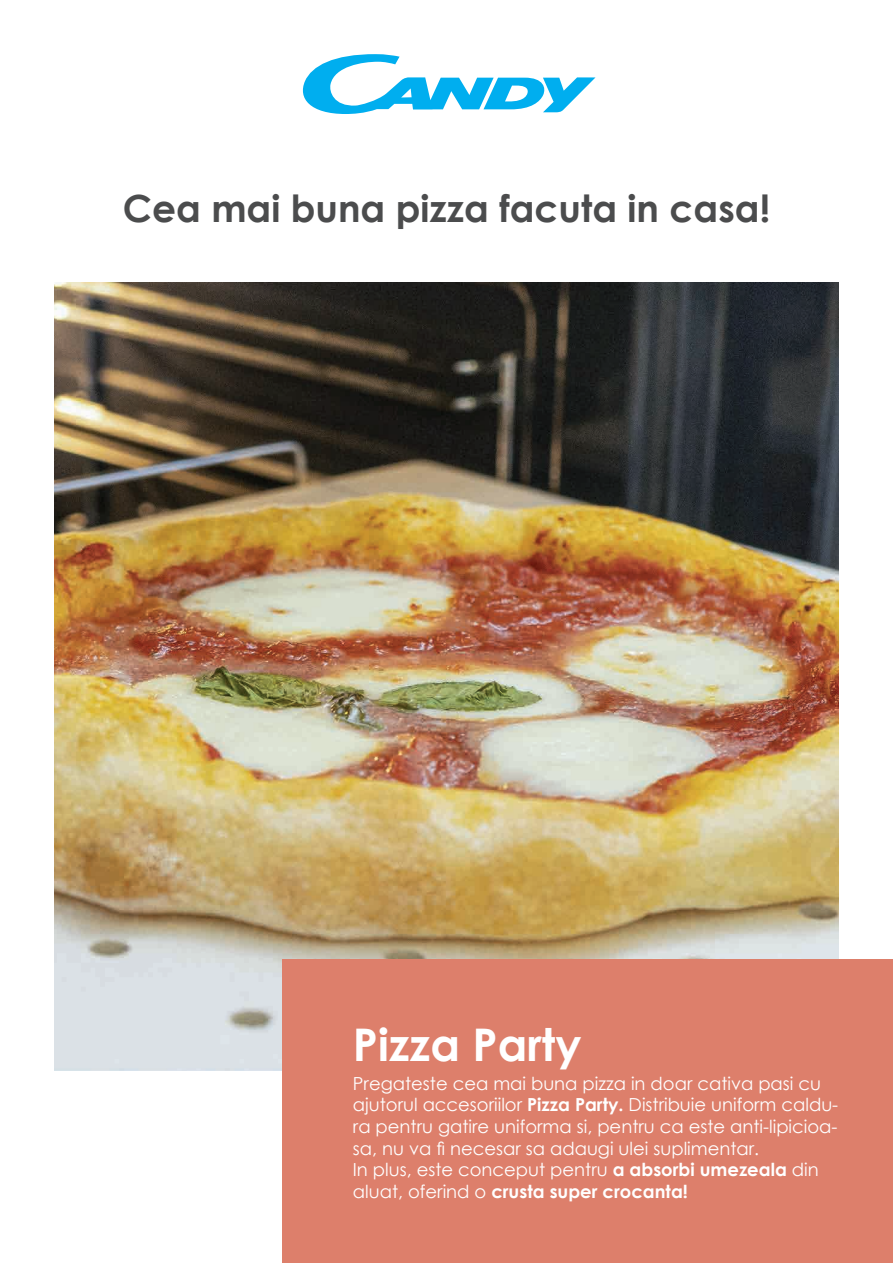
<style>
.page{position:relative;width:893px;height:1263px;background:#fff}
.page>*{position:absolute;margin:0;border:0;box-sizing:border-box;transform-origin:0 0}
.t1{font:700 45px "Century Gothic";color:#fff}
.t2{font:700 37.5px "Century Gothic";color:#4b4c4d}
.t3{font:18px/21.6px "Century Gothic";color:#fff}
.s1{font-weight:700}
</style>
<div class="page">
<img style="left:54px;top:283px;width:785px;height:787px">
<svg style="left:302px;top:54px;width:293px;height:60px"></svg>
<div style="left:283px;top:960px;width:610px;height:303px;background:#dd7f6b"></div>
<h2 class="t2" style="left:123px;top:180px;width:649px">Cea mai buna pizza facuta in casa!</h2>
<h1 class="t1" style="left:353px;top:1010px;width:230px">Pizza Party</h1>
<p class="t3" style="left:353px;top:1072px;width:487px">Pregateste cea mai buna pizza in doar cativa pasi cu ajutorul accesoriilor <span class="s1">Pizza Party.</span> Distribuie uniform caldu&shy;ra pentru gatire uniforma si, pentru ca este anti-lipicioa&shy;sa, nu va fi necesar sa adaugi ulei suplimentar.<br>In plus, este conceput pentru <span class="s1">a absorbi umezeala</span> din aluat, oferind o <span class="s1">crusta super crocanta!</span></p>
</div>
